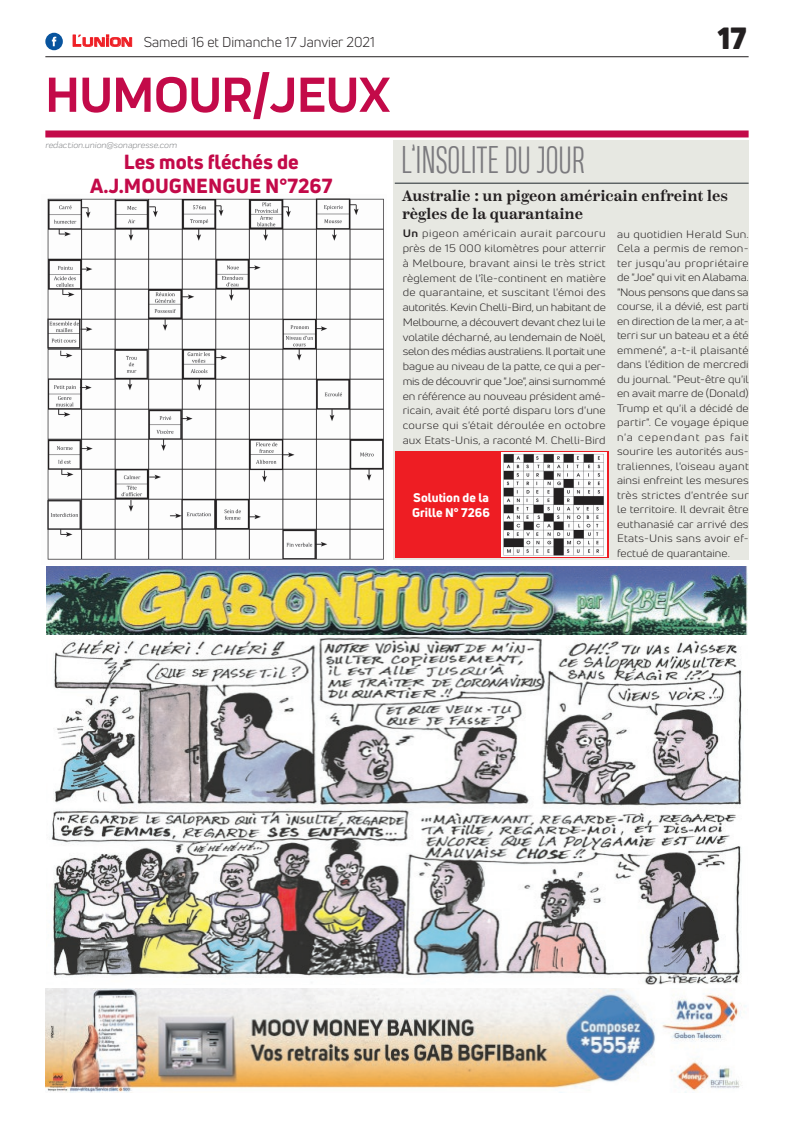
<style>
.page{position:relative;width:794px;height:1129px;background:#fff}
.page>*{position:absolute;margin:0;border:0;box-sizing:border-box;transform-origin:0 0}
.t1{font:700 51px "Praktika";color:#c30a49}
.t2{font:300 36px "Heading Compressed Pro";color:#7b7a7e}
.t3{font:900 30px "Uni Neue";color:#231f20}
.t4{font:800 20px/24px "Uni Neue";color:#c30a49;text-align:center}
.t5{font:600 15px/18px "Scotch Text";color:#231f20}
.t6{font:14px "Uni Neue";color:#231f20}
.t7{font:800 12.3px/14.8px "Uni Neue";color:#fff}
.t8{font:10.5px/14.5px "Uni Neue";letter-spacing:.005em;color:#231f20;text-align:justify;scale:1.14 1}
.t9{font:italic 9px "Praktika";color:#818386}
.s1{font-family:"Eurostile";font-weight:600;font-size:15px;color:#ee1d23}
.s2{font-family:"Eurostile";font-weight:600;font-size:11.4px;color:#ee1d23}
.s3{font-weight:700}
</style>
<div class="page">
<div style="left:393px;top:140px;width:355px;height:420px;background:#e7e8e2"></div>
<hr style="left:45px;top:56px;width:703px;height:1px;background:#231f20">
<div style="left:45px;top:130px;width:703px;height:7px;background:#c30a49"></div>
<img style="left:47px;top:198px;width:337px;height:362px">
<div style="left:395px;top:451px;width:213px;height:106px;background:#ee1d23"></div>
<img style="left:502px;top:452px;width:104px;height:104px">
<hr style="left:395px;top:183px;width:353px;height:1px;background:#1f272b">
<img style="left:46px;top:566px;width:701px;height:418px">
<svg style="left:72px;top:34px;width:60px;height:13px"></svg>
<div style="left:45px;top:33px;width:18px;height:17px;background:#08549e;border-radius:50%"></div>
<svg style="left:52px;top:37px;width:4px;height:9px"></svg>
<img style="left:45px;top:988px;width:701px;height:103px">
<h3 class="t6" style="left:72px;top:33px;width:304px"><span class="s1">L</span><span class="s2">UNION</span> Samedi 16 et Dimanche 17 Janvier 2021</h3>
<h1 class="t1" style="left:45px;top:54px;width:347px">HUMOUR/JEUX</h1>
<p class="t9" style="left:45px;top:139px;width:133px">redaction.union@sonapresse.com</p>
<h3 class="t4" style="left:90px;top:149px;width:244px">Les mots fléchés de<br>A.J.MOUGNENGUE N°7267</h3>
<h2 class="t2" style="left:401px;top:139px;width:185px">L’INSOLITE DU JOUR</h2>
<h3 class="t3" style="left:717px;top:17px;width:30px">17</h3>
<h3 class="t5" style="left:402px;top:187px;width:327px">Australie : un pigeon américain enfreint les règles de la quarantaine</h3>
<p class="t8" style="left:403px;top:226px;width:180px"><span class="s3">Un</span> pigeon américain aurait parcouru près de 15 000 kilomètres pour atterrir à Melboure, bravant ainsi le très strict règlement de l'île-continent en matière de quarantaine, et suscitant l'émoi des autorités. Kevin Chelli-Bird, un habitant de Melbourne, a découvert devant chez lui le volatile décharné, au lendemain de Noël, selon des médias australiens. Il portait une bague au niveau de la patte, ce qui a per&shy;mis de découvrir que "Joe", ainsi surnommé en référence au nouveau président amé&shy;ricain, avait été porté disparu lors d'une course qui s'était déroulée en octobre aux Etats-Unis, a raconté M. Chelli-Bird</p>
<p class="t8" style="left:617px;top:226px;width:117px">au quotidien Herald Sun.<br>Cela a permis de remon&shy;ter jusqu'au propriétaire de "Joe" qui vit en Alabama. "Nous pensons que dans sa course, il a dévié, est parti en direction de la mer, a at&shy;terri sur un bateau et a été emmené", a-t-il plaisanté dans l'édition de mercredi du journal. "Peut-être qu'il en avait marre de (Donald)<br>Trump et qu'il a décidé de partir". Ce voyage épique n'a cependant pas fait sourire les autorités aus&shy;traliennes, l'oiseau ayant ainsi enfreint les mesures très strictes d'entrée sur le territoire. Il devrait être euthanasié car arrivé des Etats-Unis sans avoir ef&shy;fectué de quarantaine.</p>
<p class="t7" style="left:412px;top:489px;width:79px">Solution de la<br>Grille N° 7266</p>
</div>
